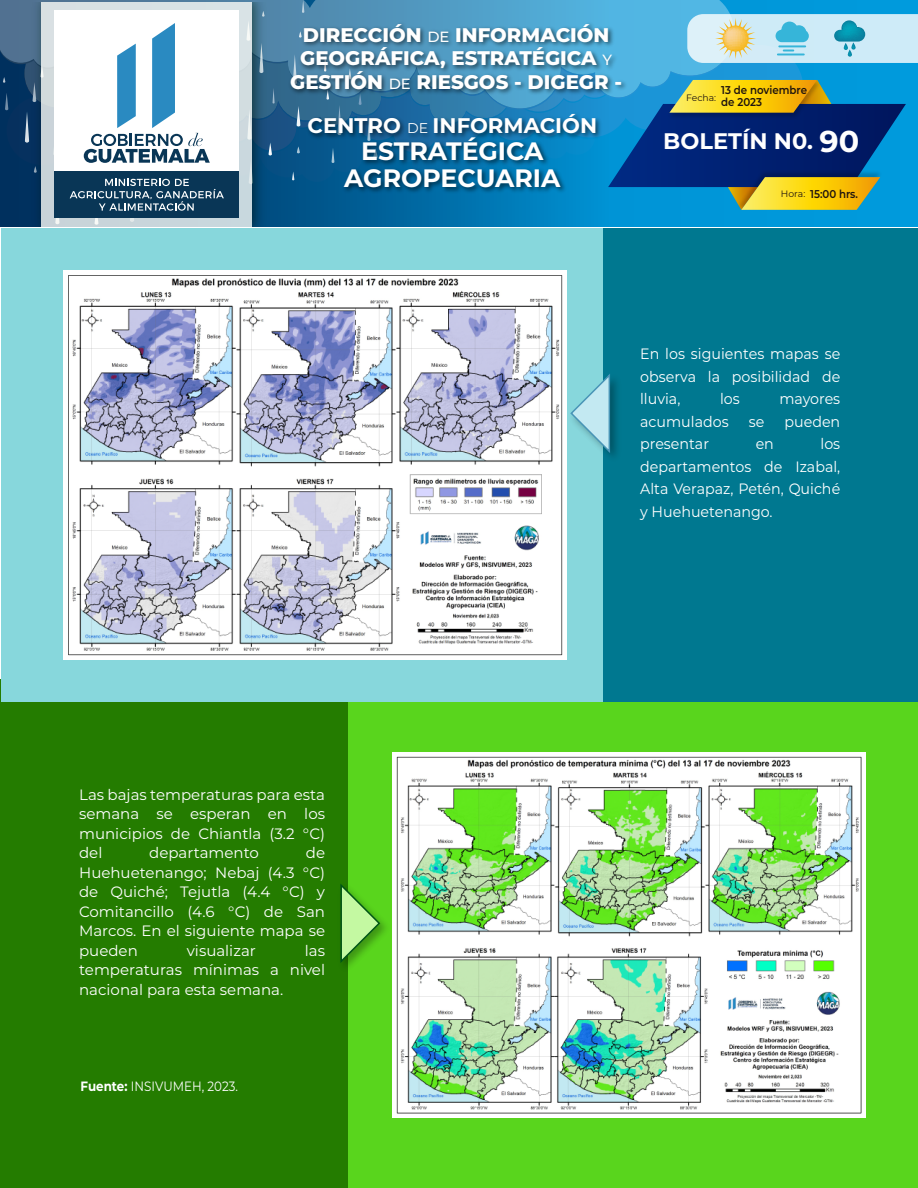
<style>
.page{position:relative;width:918px;height:1188px;background:#fff}
.page>*{position:absolute;margin:0;border:0;box-sizing:border-box;transform-origin:0 0}
.t1{font:700 25.2px/27px "Montserrat";color:#fff;text-align:center}
.t2{font:700 22.5px "Montserrat";color:#fff}
.t3{font:700 21.15px "Montserrat";color:#fff}
.t4{font:800 19.65px/23.7px "Montserrat";color:#fff;text-align:center}
.t5{font:15px/19.5px "Montserrat";color:#fff;text-align:justify}
.t6{font:15px/22.5px "Montserrat";color:#fff;text-align:justify;scale:.95 1}
.t7{font:13.5px "Montserrat";color:#fff;scale:.88 1}
.t8{font:600 11.4px/11.7px "Montserrat";color:#1f140f;scale:.9 1}
.t9{font:9.3px "Montserrat";letter-spacing:-.005em;color:#1f140f}
.s1{font-weight:500;font-size:14.85px}
.s2{font-weight:400;font-size:14.1px}
.s3{font-size:30.15px}
.s4{font-weight:400;font-size:9.3px}
.s5{font-weight:700}
</style>
<div class="page">
<div style="left:340px;top:689px;width:578px;height:499px;background:#59d51d"></div>
<div style="left:0;top:679px;width:347px;height:509px;background:#247c00"></div>
<div style="left:598px;top:229px;width:320px;height:473px;background:#007890"></div>
<div style="left:2px;top:229px;width:601px;height:473px;background:#87d7dc"></div>
<img style="left:566px;top:368px;width:51px;height:99px">
<svg style="left:569px;top:373px;width:42px;height:82px"></svg>
<img style="left:343px;top:878px;width:43px;height:99px">
<svg style="left:340px;top:882px;width:41px;height:81px"></svg>
<img style="left:63px;top:271px;width:503px;height:389px">
<img style="left:392px;top:752px;width:473px;height:366px">
<svg style="left:0;top:211px;width:918px;height:16px;background:#007bb7"></svg>
<div style="left:41px;top:2px;width:211px;height:225px;background:#c8d5db"></div>
<div style="left:55px;top:171px;width:184px;height:47px;background:#093656"></div>
<img style="left:735px;top:211px;width:149px;height:1px">
<svg style="left:0;top:0;width:918px;height:211px;background:#548eac"></svg>
<h3 class="t4" style="left:290px;top:22px;width:333px">DIRECCIÓN <span class="s1">DE</span> INFORMACIÓN<br>GEOGRÁFICA, ESTRATÉGICA <span class="s1">Y<br></span>GESTIÓN <span class="s1">DE</span> RIESGOS - DIGEGR -</h3>
<h3 class="t3" style="left:308px;top:111px;width:291px">CENTRO <span class="s2">DE</span> INFORMACIÓN</h3>
<h1 class="t1" style="left:344px;top:136px;width:218px">ESTRATÉGICA<br>AGROPECUARIA</h1>
<p class="t8" style="left:721px;top:84px;width:97px">13 de noviembre de 2023</p>
<p class="t9" style="left:686px;top:91px;width:32px">Fecha:</p>
<h2 class="t2" style="left:663px;top:125px;width:197px">BOLETÍN N0. <span class="s3">90</span></h2>
<p class="t8" style="left:781px;top:187px;width:87px"><span class="s4">Hora:</span> 15:00 hrs.</p>
<p class="t6" style="left:640px;top:342px;width:212px">En los siguientes mapas se observa la posibilidad de lluvia,</p>
<p class="t6" style="left:720px;top:387px;width:22px">los</p>
<p class="t6" style="left:779px;top:387px;width:66px">mayores</p>
<p class="t6" style="left:640px;top:410px;width:95px">acumulados</p>
<p class="t6" style="left:749px;top:410px;width:18px">se</p>
<p class="t6" style="left:785px;top:410px;width:60px">pueden</p>
<p class="t6" style="left:640px;top:432px;width:74px">presentar</p>
<p class="t6" style="left:756px;top:432px;width:21px">en</p>
<p class="t6" style="left:640px;top:432px;width:212px;text-indent:180px">los departamentos de Izabal, Alta Verapaz, Petén, Quiché y Huehuetenango.</p>
<p class="t5" style="left:79px;top:784px;width:247px">Las bajas temperaturas para esta semana se esperan en los municipios de Chiantla (3.2 °C) del</p>
<p class="t5" style="left:79px;top:843px;width:247px;text-indent:227px">de Huehuetenango; Nebaj (4.3 °C) de Quiché; Tejutla (4.4 °C) y Comitancillo (4.6 °C) de San Marcos. En el siguiente mapa se pueden</p>
<p class="t5" style="left:149px;top:843px;width:111px">departamento</p>
<p class="t5" style="left:79px;top:940px;width:247px;text-indent:226px">las temperaturas mínimas a nivel nacional para esta semana.</p>
<p class="t5" style="left:187px;top:940px;width:71px">visualizar</p>
<p class="t7" style="left:81px;top:1077px;width:180px"><span class="s5">Fuente:</span> INSIVUMEH, 2023.</p>
</div>
